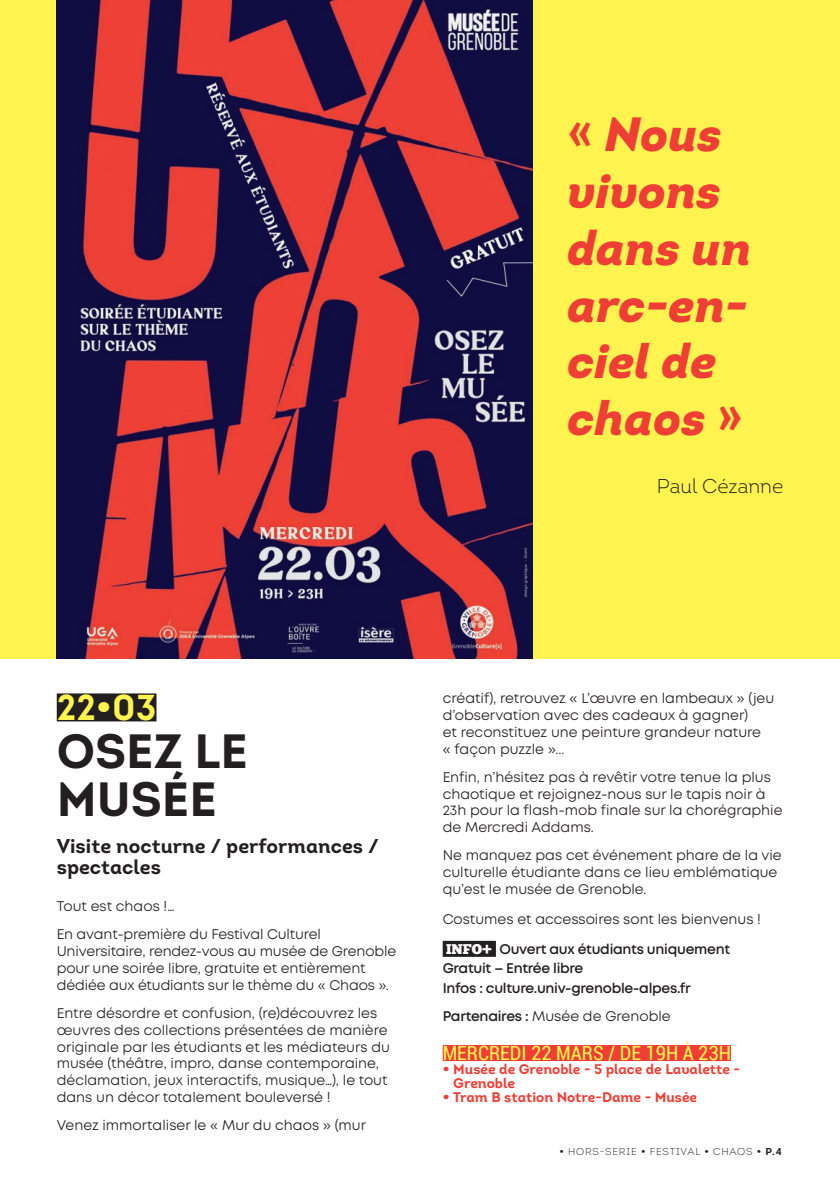
<style>
.page{position:relative;width:840px;height:1191px;background:#fff}
.page>*{position:absolute;margin:0;border:0;box-sizing:border-box;transform-origin:0 0}
.t1{font:italic 900 48px/56.8px "Intro";color:#ee3e35}
.t2{font:700 48px/48px "Intro";color:#231f20}
.t3{font:700 36px "Intro";color:#fff34f}
.t4{font:20px/20.8px "Intro Bold Alt";color:#231f20}
.t5{font:condensed 20px "Roboto";color:#fff34f}
.t6{font:300 20px "Intro";color:#231f20}
.t7{font:14px/16.8px "Mont";color:#231f20}
.t8{font:14px/14px "Intro Bold Alt";color:#ee3e35}
.t9{font:600 14px/19.4px "Mont";letter-spacing:-.02em;color:#231f20}
.t10{font:300 10px "Intro";letter-spacing:.08em;color:#231f20}
.s1{font-family:"Intro Black Alt";font-weight:400;font-style:normal}
.s2{font-family:"Chunk Five Ex";color:#fff}
.s3{font-weight:600}
.s4{font-family:"Intro Black Alt"}
.s5{font-family:"Intro Bold Alt";font-weight:400}
</style>
<div class="page">
<div style="left:0;top:0;width:839px;height:659px;background:#fff34f"></div>
<div style="left:57px;top:693px;width:99px;height:28px;background:#231f20"></div>
<div style="left:442px;top:940px;width:53px;height:16px;background:#231f20"></div>
<div style="left:442px;top:1045px;width:288px;height:16px;background:#ee3e35"></div>
<img style="left:57px;top:0;width:475px;height:659px">
<h1 class="t1" style="left:567px;top:105px;width:185px"><span class="s1">«</span> Nous vivons dans un arc-en&shy;ciel de chaos <span class="s1">»</span></h1>
<h3 class="t6" style="left:656px;top:473px;width:128px">Paul Cézanne</h3>
<h2 class="t3" style="left:57px;top:684px;width:101px">22•03</h2>
<h1 class="t2" style="left:57px;top:727px;width:193px">OSEZ LE<br>MUSÉE</h1>
<h3 class="t4" style="left:57px;top:835px;width:323px">Visite nocturne / performances / spectacles</h3>
<p class="t7" style="left:57px;top:892px;width:265px;line-height:28.2px">Tout est chaos !…<br>En avant-première du Festival Culturel</p>
<p class="t7" style="left:57px;top:943px;width:341px">Universitaire, rendez-vous au musée de Grenoble pour une soirée libre, gratuite et entièrement dédiée aux étudiants sur le thème du « Chaos ».</p>
<p class="t7" style="left:57px;top:1004px;width:334px">Entre désordre et confusion, (re)découvrez les œuvres des collections présentées de manière originale par les étudiants et les médiateurs du musée (théâtre, impro, danse contemporaine, déclamation, jeux interactifs, musique…), le tout dans un décor totalement bouleversé !</p>
<p class="t7" style="left:57px;top:1117px;width:311px">Venez immortaliser le « Mur du chaos » (mur</p>
<p class="t7" style="left:442px;top:690px;width:333px">créatif), retrouvez « L’œuvre en lambeaux » (jeu d’observation avec des cadeaux à gagner)<br>et reconstituez une peinture grandeur nature<br>« façon puzzle »...</p>
<p class="t7" style="left:442px;top:768px;width:341px">Enfin, n’hésitez pas à revêtir votre tenue la plus chaotique et rejoignez-nous sur le tapis noir à 23h pour la flash-mob finale sur la chorégraphie de Mercredi Addams.</p>
<p class="t7" style="left:442px;top:847px;width:340px">Ne manquez pas cet événement phare de la vie culturelle étudiante dans ce lieu emblématique qu’est le musée de Grenoble.</p>
<p class="t7" style="left:442px;top:905px;width:320px;line-height:29.4px">Costumes et accessoires sont les bienvenus !<br><span class="s2">INFO+</span> <span class="s3">Ouvert aux étudiants uniquement</span></p>
<p class="t9" style="left:442px;top:958px;width:249px">Gratuit – Entrée libre<br>Infos : culture.univ-grenoble-alpes.fr</p>
<p class="t7" style="left:442px;top:1007px;width:229px"><span class="s3">Partenaires :</span> Musée de Grenoble</p>
<h3 class="t5" style="left:442px;top:1041px;width:290px">MERCREDI 22 MARS / DE 19H À 23H</h3>
<p class="t8" style="left:453px;top:1062px;width:288px;text-indent:-11px"><span class="s4">•</span> Musée de Grenoble - 5 place de Lavalette -<br>Grenoble</p>
<p class="t8" style="left:442px;top:1090px;width:256px"><span class="s4">•</span> Tram B station Notre-Dame - Musée</p>
<p class="t10" style="left:559px;top:1145px;width:224px"><span class="s5">•</span> HORS-SERIE <span class="s5">•</span> FESTIVAL <span class="s5">•</span> CHAOS <span class="s5">• P.4</span></p>
</div>
